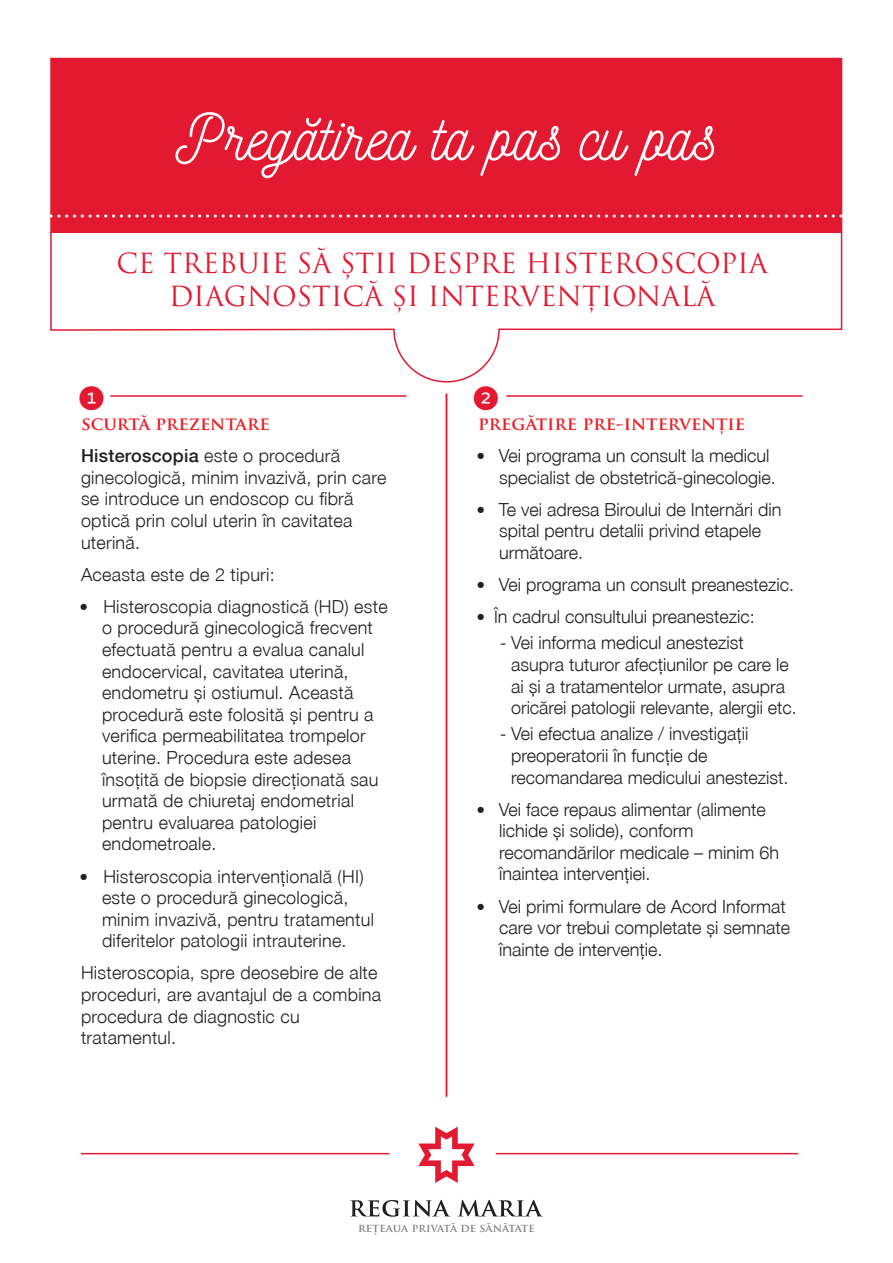
<style>
.page{position:relative;width:893px;height:1263px;background:#fff}
.page>*{position:absolute;margin:0;border:0;box-sizing:border-box;transform-origin:0 0}
.t1{font:63.3px "Nickainley";color:#fff}
.t2{font:27px/32.4px "Trajan Pro";color:#e21931;text-align:center}
.t3{font:25.5px "Whitney Index Black Round Md";color:#e21931}
.t4{font:300 18px/21.6px "Helvetica Neue LT Pro";letter-spacing:.015em;color:#231f20}
.t5{font:700 18px "Trajan Pro";color:#ee1d23}
.t6{font:700 11.25px "Trajan Pro";color:#808285}
.s1{font-weight:500}
.s2{font-size:17.25px}
.s3{font-family:"Myriad Pro";font-weight:400}
</style>
<div class="page">
<svg style="left:50px;top:57px;width:793px;height:326px"></svg>
<div style="left:51px;top:59px;width:790px;height:173px;background:#e21931"></div>
<svg style="left:59px;top:215px;width:783px;height:3px"></svg>
<hr style="left:81px;top:1153px;width:308px;height:1px;background:#e21931">
<hr style="left:496px;top:1153px;width:302px;height:1px;background:#e21931">
<svg style="left:418px;top:1126px;width:57px;height:57px"></svg>
<svg style="left:350px;top:1200px;width:100px;height:17px"></svg>
<svg style="left:459px;top:1200px;width:83px;height:16px"></svg>
<hr style="left:446px;top:394px;width:1px;height:702px;background:#e21931">
<hr style="left:110px;top:395px;width:297px;height:2px;background:#e21931">
<hr style="left:506px;top:395px;width:297px;height:2px;background:#e21931">
<h1 class="t1" style="left:175px;top:97px;width:544px">Pregătirea ta pas cu pas</h1>
<h2 class="t2" style="left:116px;top:247px;width:653px">CE TREBUIE SĂ ȘTII DESPRE HISTEROSCOPIA<br>DIAGNOSTICĂ ȘI INTERVENȚIONALĂ</h2>
<h3 class="t3" style="left:79px;top:386px;width:27px">1</h3>
<h3 class="t3" style="left:473px;top:386px;width:27px">2</h3>
<p class="t5" style="left:81px;top:412px;width:190px">SCURTĂ PREZENTARE</p>
<p class="t4" style="left:81px;top:445px;width:307px"><span class="s1">Histeroscopia</span> este o procedură ginecologică, minim invazivă, prin care se introduce un endoscop cu fibră optică prin colul uterin în cavitatea uterină.</p>
<p class="t4" style="left:81px;top:563px;width:195px">Aceasta este de 2 tipuri:</p>
<p class="t4" style="left:102px;top:595px;width:287px;text-indent:-23px"><span class="s2">•</span> Histeroscopia diagnostică (HD) este o procedură ginecologică frecvent efectuată pentru a evalua canalul endocervical, cavitatea uterină, endometru și ostiumul. Această procedură este folosită și pentru a verifica permeabilitatea trompelor uterine. Procedura este adesea însoțită de biopsie direcționată sau urmată de chiuretaj endometrial pentru evaluarea patologiei endometroale.</p>
<p class="t4" style="left:102px;top:865px;width:273px;text-indent:-23px"><span class="s2">•</span> Histeroscopia intervențională (HI) este o procedură ginecologică, minim invazivă, pentru tratamentul diferitelor patologii intrauterine.</p>
<p class="t4" style="left:81px;top:962px;width:302px">Histeroscopia, spre deosebire de alte proceduri, are avantajul de a combina procedura de diagnostic cu tratamentul.</p>
<p class="t5" style="left:478px;top:412px;width:269px">PREGĂTIRE PRE-INTERVENȚIE</p>
<p class="t4" style="left:499px;top:445px;width:278px;text-indent:-23px"><span class="s2">•</span> Vei programa un consult la medicul specialist de obstetrică-ginecologie.</p>
<p class="t4" style="left:499px;top:498px;width:284px;text-indent:-23px"><span class="s2">•</span> Te vei adresa Biroului de Internări din spital pentru detalii privind etapele următoare.</p>
<p class="t4" style="left:477px;top:574px;width:319px"><span class="s2">•</span> Vei programa un consult preanestezic.</p>
<p class="t4" style="left:477px;top:606px;width:280px"><span class="s2">• Î</span>n cadrul consultului preanestezic:</p>
<p class="t4" style="left:511px;top:632px;width:287px;text-indent:-10px"><span class="s3">-</span> Vei informa medicul anestezist asupra tuturor afecțiunilor pe care le ai și a tratamentelor urmate, asupra oricărei patologii relevante, alergii etc.</p>
<p class="t4" style="left:511px;top:723px;width:279px;text-indent:-10px"><span class="s3">-</span> Vei efectua analize / investigaţii preoperatorii în funcţie de recomandarea medicului anestezist.</p>
<p class="t4" style="left:499px;top:798px;width:282px;text-indent:-23px"><span class="s2">•</span> Vei face repaus alimentar (alimente lichide și solide), conform recomandărilor medicale – minim 6h înaintea intervenției.</p>
<p class="t4" style="left:499px;top:895px;width:293px;text-indent:-23px"><span class="s2">•</span> Vei primi formulare de Acord Informat care vor trebui completate și semnate înainte de intervenție.</p>
<p class="t6" style="left:358px;top:1221px;width:178px">REȚEAUA PRIVATĂ DE SĂNĂTATE</p>
</div>
